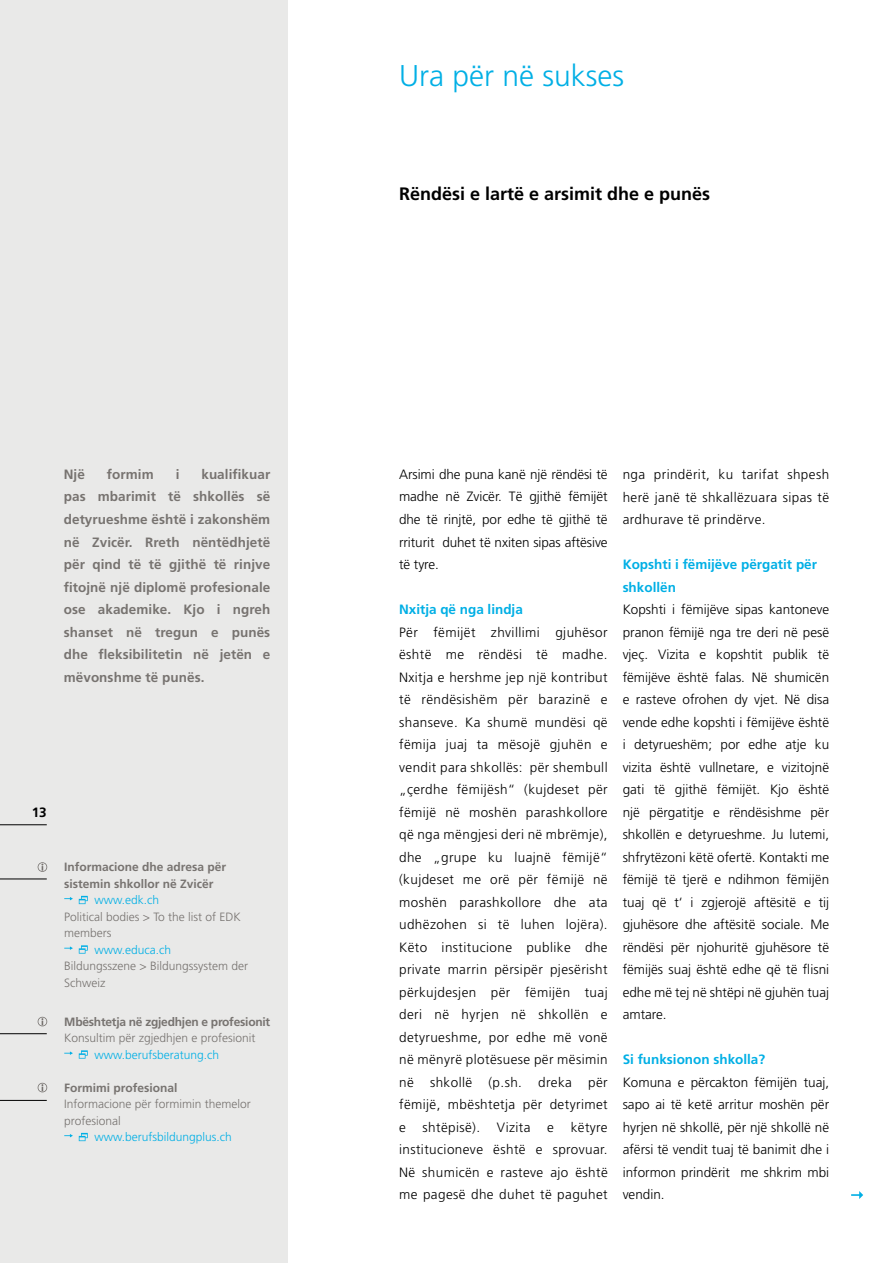
<style>
.page{position:relative;width:893px;height:1263px;background:#fff}
.page>*{position:absolute;margin:0;border:0;box-sizing:border-box;transform-origin:0 0}
.t1{font:300 30px "Frutiger";color:#00afe5}
.t2{font:700 18px "Frutiger";color:#000}
.t3{font:300 13.5px/22.5px "Frutiger";color:#000;text-align:justify}
.t4{font:700 13.5px/22.5px "Frutiger";letter-spacing:.005em;color:#777370;text-align:justify}
.t5{font:700 13.5px/22.5px "Frutiger";color:#00afe5}
.t6{font:700 13.5px "Frutiger";color:#000}
.t7{font:300 12px/16.5px "Frutiger";color:#777370}
.t8{font:300 12px "Frutiger";color:#00afe5}
.t9{font:700 12px/16.5px "Frutiger";color:#777370}
.t10{font:700 12px "Frutiger";letter-spacing:-.02em;color:#777370}
</style>
<div class="page">
<div style="left:0;top:0;width:287px;height:1263px;background:#e9e9e8"></div>
<svg style="left:851px;top:1191px;width:12px;height:8px"></svg>
<hr style="left:0;top:824px;width:47px;height:1px;background:#000">
<hr style="left:0;top:1033px;width:47px;height:1px;background:#000">
<hr style="left:0;top:879px;width:47px;height:1px;background:#000">
<hr style="left:0;top:1100px;width:47px;height:1px;background:#000">
<svg style="left:38px;top:862px;width:9px;height:10px"></svg>
<svg style="left:64px;top:896px;width:24px;height:8px"></svg>
<svg style="left:64px;top:945px;width:24px;height:9px"></svg>
<svg style="left:38px;top:1017px;width:9px;height:9px"></svg>
<svg style="left:64px;top:1050px;width:24px;height:9px"></svg>
<svg style="left:38px;top:1083px;width:9px;height:9px"></svg>
<svg style="left:64px;top:1133px;width:24px;height:8px"></svg>
<p class="t4" style="left:64px;top:463px;width:208px;text-indent:138px">kualifikuar pas mbarimit të shkollës së detyrueshme është i zakonshëm në Zvicër. Rreth nëntëdhjetë për qind të të gjithë të rinjve fitojnë një diplomë profesionale ose akademike. Kjo i ngreh shanset në tregun e punës dhe fleksibilitetin në jetën e mëvonshme të punës.</p>
<p class="t4" style="left:64px;top:463px;width:23px">Një</p>
<p class="t4" style="left:107px;top:463px;width:48px">formim</p>
<p class="t4" style="left:176px;top:463px;width:5px">i</p>
<p class="t6" style="left:32px;top:804px;width:17px">13</p>
<p class="t9" style="left:64px;top:859px;width:163px">Informacione dhe adresa për sistemin shkollor në Zvicër</p>
<p class="t8" style="left:94px;top:893px;width:66px">www.edk.ch</p>
<p class="t7" style="left:64px;top:908px;width:178px">Political bodies &gt; To the list of EDK members</p>
<p class="t8" style="left:94px;top:943px;width:78px">www.educa.ch</p>
<p class="t7" style="left:64px;top:958px;width:185px">Bildungsszene &gt; Bildungssystem der<br>Schweiz</p>
<p class="t10" style="left:64px;top:1014px;width:208px">Mbështetja në zgjedhjen e profesionit</p>
<p class="t7" style="left:64px;top:1030px;width:193px">Konsultim për zgjedhjen e profesionit</p>
<p class="t8" style="left:94px;top:1048px;width:126px">www.berufsberatung.ch</p>
<p class="t9" style="left:64px;top:1079px;width:115px">Formimi profesional</p>
<p class="t7" style="left:64px;top:1096px;width:188px">Informacione për formimin themelor profesional</p>
<p class="t8" style="left:94px;top:1130px;width:139px">www.berufsbildungplus.ch</p>
<h1 class="t1" style="left:399px;top:59px;width:227px">Ura për në sukses</h1>
<h2 class="t2" style="left:399px;top:183px;width:313px">Rëndësi e lartë e arsimit dhe e punës</h2>
<p class="t3" style="left:399px;top:463px;width:210px">Arsimi dhe puna kanë një rëndësi të madhe në Zvicër. Të gjithë fëmijët dhe të rinjtë, por edhe të gjithë të rriturit duhet të nxiten sipas aftësive të tyre.</p>
<p class="t5" style="left:399px;top:598px;width:125px">Nxitja që nga lindja</p>
<p class="t3" style="left:399px;top:621px;width:210px">Për fëmijët zhvillimi gjuhësor është me rëndësi të madhe.<br>Nxitja e hershme jep një kontribut të rëndësishëm për barazinë e shanseve. Ka shumë mundësi që fëmija juaj ta mësojë gjuhën e vendit para shkollës: për shembull „çerdhe fëmijësh“ (kujdeset për fëmijë në moshën parashkollore që nga mëngjesi deri në mbrëmje), dhe „grupe ku luajnë fëmijë“ (kujdeset me orë për fëmijë në moshën parashkollore dhe ata udhëzohen si të luhen lojëra).<br>Këto institucione publike dhe private marrin përsipër pjesërisht përkujdesjen për fëmijën tuaj deri në hyrjen në shkollën e detyrueshme, por edhe më vonë në mënyrë plotësuese për mësimin në shkollë (p.sh. dreka për fëmijë, mbështetja për detyrimet e shtëpisë). Vizita e këtyre institucioneve është e sprovuar.<br>Në shumicën e rasteve ajo është me pagesë dhe duhet të paguhet</p>
<p class="t3" style="left:623px;top:463px;width:208px">nga prindërit, ku tarifat shpesh herë janë të shkallëzuara sipas të ardhurave të prindërve.</p>
<p class="t5" style="left:623px;top:553px;width:196px">Kopshti i fëmijëve përgatit për shkollën</p>
<p class="t3" style="left:623px;top:598px;width:208px">Kopshti i fëmijëve sipas kantoneve pranon fëmijë nga tre deri në pesë vjeç. Vizita e kopshtit publik të fëmijëve është falas. Në shumicën e rasteve ofrohen dy vjet. Në disa vende edhe kopshti i fëmijëve është i detyrueshëm; por edhe atje ku vizita është vullnetare, e vizitojnë gati të gjithë fëmijët. Kjo është një përgatitje e rëndësishme për shkollën e detyrueshme. Ju lutemi, shfrytëzoni këtë ofertë. Kontakti me fëmijë të tjerë e ndihmon fëmijën tuaj që t‘ i zgjerojë aftësitë e tij gjuhësore dhe aftësitë sociale. Me rëndësi për njohuritë gjuhësore të fëmijës suaj është edhe që të flisni edhe më tej në shtëpi në gjuhën tuaj amtare.</p>
<p class="t5" style="left:623px;top:1048px;width:144px">Si funksionon shkolla?</p>
<p class="t3" style="left:623px;top:1071px;width:208px">Komuna e përcakton fëmijën tuaj, sapo ai të ketë arritur moshën për hyrjen në shkollë, për një shkollë në afërsi të vendit tuaj të banimit dhe i informon prindërit me shkrim mbi vendin.</p>
</div>
